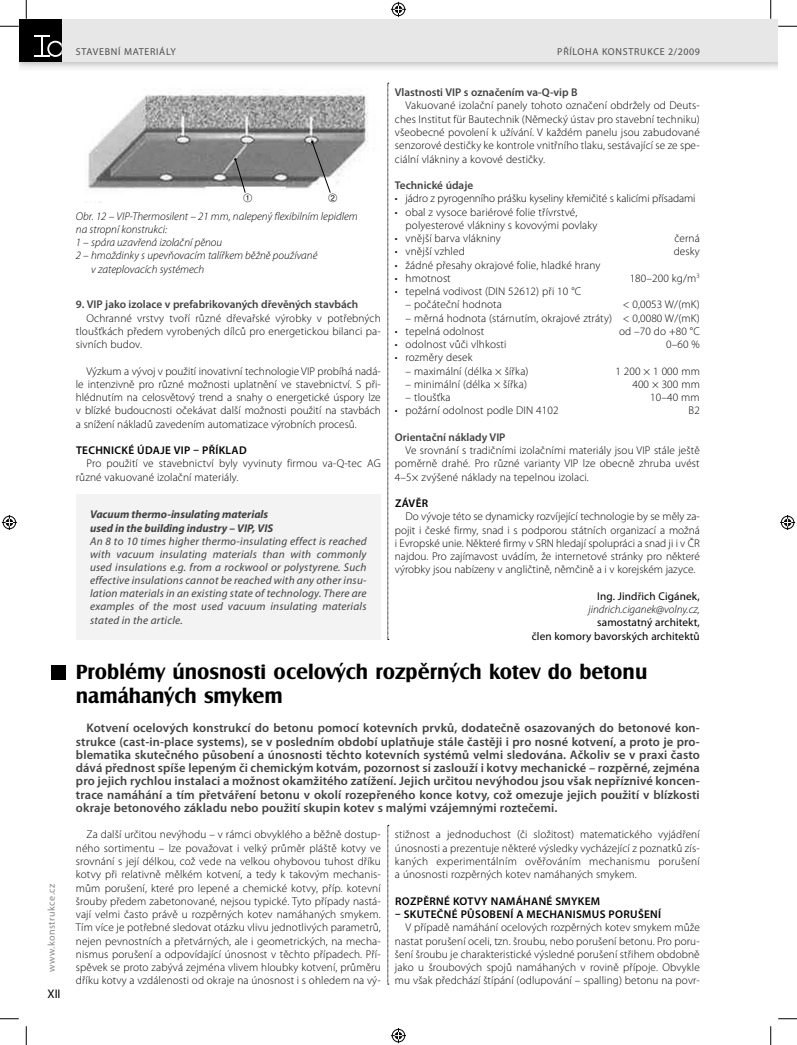
<style>
.page{position:relative;width:797px;height:1045px;background:#fff}
.page>*{position:absolute;margin:0;border:0;box-sizing:border-box;transform-origin:0 0}
.t1{font:700 21.25px/23.8px "Castle TOT";color:#000}
.t2{font:600 12.5px/13.2px "Myriad Pro";letter-spacing:.01em;color:#434343;text-align:justify}
.t3{font:12.5px "Myriad Pro";color:#000}
.t4{font:300 11.25px/13.2px "Myriad Pro";letter-spacing:.01em;color:#000;text-align:justify}
.t5{font:italic 11.25px/13.1px "Myriad Pro";letter-spacing:.02em;color:#434343;text-align:justify}
.t6{font:italic 300 11.25px "Myriad Pro";color:#000}
.t7{font:600 11.25px "Myriad Pro";color:#434343}
.t8{font:600 11.25px "Myriad Pro";letter-spacing:.03em;color:#000}
.t9{font:11.25px/13.2px "Myriad Pro";letter-spacing:.01em;color:#000;text-align:right}
.t10{font:italic 700 11.25px/13.1px "Myriad Pro";color:#434343}
.t11{font:300 11.25px "Myriad Pro";letter-spacing:-.01em;color:#000}
.t12{font:10px "Myriad Pro";letter-spacing:.07em;color:#4e4e4e}
.t13{font:10px "Myriad Pro";letter-spacing:.05em;color:#888}
</style>
<div class="page">
<div style="left:76px;top:494px;width:305px;height:145px;background:#f3f3f3"></div>
<img style="left:88px;top:89px;width:280px;height:113px">
<svg style="left:387px;top:83px;width:2px;height:557px"></svg>
<svg style="left:387px;top:825px;width:2px;height:160px"></svg>
<div style="left:51px;top:665px;width:14px;height:14px;background:#000"></div>
<div style="left:19px;top:19px;width:751px;height:43px;background:#e7e7e7"></div>
<div style="left:19px;top:19px;width:43px;height:43px;background:#000"></div>
<svg style="left:35px;top:35px;width:27px;height:22px"></svg>
<div style="left:770px;top:19px;width:7px;height:43px;background:#e7e7e7"></div>
<svg style="left:0;top:25px;width:19px;height:2px"></svg>
<svg style="left:778px;top:25px;width:19px;height:2px"></svg>
<svg style="left:0;top:1018px;width:19px;height:1px"></svg>
<svg style="left:778px;top:1018px;width:19px;height:1px"></svg>
<svg style="left:25px;top:0;width:2px;height:19px"></svg>
<svg style="left:25px;top:1026px;width:2px;height:19px"></svg>
<svg style="left:770px;top:0;width:1px;height:19px"></svg>
<svg style="left:770px;top:1026px;width:1px;height:19px"></svg>
<svg style="left:391px;top:2px;width:15px;height:15px"></svg>
<svg style="left:391px;top:1028px;width:15px;height:15px"></svg>
<svg style="left:2px;top:515px;width:15px;height:15px"></svg>
<svg style="left:780px;top:515px;width:15px;height:15px"></svg>
<svg style="left:234px;top:158px;width:18px;height:44px"></svg>
<svg style="left:311px;top:141px;width:26px;height:61px"></svg>
<p class="t13" style="left:48px;top:972px;width:90px;rotate:-90deg">www.konstrukce.cz</p>
<p class="t3" style="left:48px;top:989px;width:15px">XII</p>
<p class="t12" style="left:76px;top:48px;width:102px">STAVEBNÍ MATERIÁLY</p>
<p class="t12" style="left:557px;top:48px;width:144px">PŘÍLOHA KONSTRUKCE 2/2009</p>
<p class="t6" style="left:76px;top:212px;width:283px">Obr. 12 – VIP-Thermosilent – 21 mm, nalepený flexibilním lepidlem</p>
<p class="t6" style="left:76px;top:225px;width:93px">na stropní konstrukci:</p>
<p class="t6" style="left:76px;top:238px;width:148px">1 – spára uzavřená izolační pěnou</p>
<p class="t6" style="left:76px;top:251px;width:243px">2 – hmoždinky s upevňovacím talířkem běžně používané</p>
<p class="t6" style="left:91px;top:264px;width:115px">v zateplovacích systémech</p>
<p class="t7" style="left:76px;top:300px;width:284px">9. VIP jako izolace v prefabrikovaných dřevěných stavbách</p>
<p class="t4" style="left:76px;top:312px;width:306px;text-indent:11px">Ochranné vrstvy tvoří různé dřevařské výrobky v potřebných tloušťkách předem vyrobených dílců pro energetickou bilanci pa&shy;sivních budov.</p>
<p class="t4" style="left:76px;top:365px;width:306px;text-indent:11px">Výzkum a vývoj v použití inovativní technologie VIP probíhá nadá&shy;le intenzivně pro různé možnosti uplatnění ve stavebnictví. S při&shy;hlédnutím na celosvětový trend a snahy o energetické úspory lze v blízké budoucnosti očekávat další možnosti použití na stavbách a snížení nákladů zavedením automatizace výrobních procesů.</p>
<p class="t8" style="left:76px;top:446px;width:172px">TECHNICKÉ ÚDAJE VIP – PŘÍKLAD</p>
<p class="t4" style="left:76px;top:458px;width:306px;text-indent:11px">Pro použití ve stavebnictví byly vyvinuty firmou va-Q-tec AG různé vakuované izolační materiály.</p>
<p class="t10" style="left:90px;top:509px;width:185px">Vacuum thermo-insulating materials used in the building industry – VIP, VIS</p>
<p class="t5" style="left:90px;top:535px;width:278px">An 8 to 10 times higher thermo-insulating effect is reached with vacuum insulating materials than with commonly used insulations e.g. from a rockwool or polystyrene. Such effective insulations cannot be reached with any other insu&shy;lation materials in an existing state of technology. There are examples of the most used vacuum insulating materials stated in the article.</p>
<p class="t7" style="left:395px;top:88px;width:184px">Vlastnosti VIP s označením va-Q-vip B</p>
<p class="t4" style="left:395px;top:100px;width:306px;text-indent:11px">Vakuované izolační panely tohoto označení obdržely od Deuts&shy;ches Institut für Bautechnik (Německý ústav pro stavební techniku) všeobecné povolení k užívání. V každém panelu jsou zabudované senzorové destičky ke kontrole vnitřního tlaku, sestávající se ze spe&shy;ciální vlákniny a kovové destičky.</p>
<p class="t7" style="left:395px;top:181px;width:80px">Technické údaje</p>
<p class="t11" style="left:395px;top:194px;width:302px">• jádro z pyrogenního prášku kyseliny křemičité s kalicími přísadami</p>
<p class="t4" style="left:405px;top:206px;width:193px;text-indent:-11px">• obal z vysoce bariérové folie třívrstvé, polyesterové vlákniny s kovovými povlaky</p>
<p class="t4" style="left:395px;top:232px;width:107px">• vnější barva vlákniny</p>
<p class="t4" style="left:674px;top:232px;width:27px">černá</p>
<p class="t4" style="left:395px;top:246px;width:71px">• vnější vzhled</p>
<p class="t4" style="left:673px;top:246px;width:28px">desky</p>
<p class="t4" style="left:395px;top:259px;width:207px">• žádné přesahy okrajové folie, hladké hrany</p>
<p class="t4" style="left:395px;top:272px;width:57px">• hmotnost</p>
<p class="t4" style="left:629px;top:272px;width:72px">180–200 kg/m<sup>3</sup></p>
<p class="t4" style="left:395px;top:285px;width:188px">• tepelná vodivost (DIN 52612) při 10 °C</p>
<p class="t4" style="left:405px;top:299px;width:98px">– počáteční hodnota</p>
<p class="t4" style="left:622px;top:299px;width:79px">&lt; 0,0053 W/(mK)</p>
<p class="t4" style="left:405px;top:312px;width:296px">– měrná hodnota (stárnutím, okrajové ztráty) &lt; 0,0080 W/(mK)</p>
<p class="t4" style="left:395px;top:325px;width:91px">• tepelná odolnost</p>
<p class="t4" style="left:619px;top:325px;width:82px">od –70 do +80 °C</p>
<p class="t4" style="left:395px;top:338px;width:113px">• odolnost vůči vlhkosti</p>
<p class="t4" style="left:666px;top:338px;width:35px">0–60 %</p>
<p class="t4" style="left:395px;top:352px;width:79px">• rozměry desek</p>
<p class="t4" style="left:405px;top:365px;width:124px">– maximální (délka × šířka)</p>
<p class="t4" style="left:615px;top:365px;width:86px">1 200 × 1 000 mm</p>
<p class="t4" style="left:405px;top:378px;width:123px">– minimální (délka × šířka)</p>
<p class="t4" style="left:632px;top:378px;width:69px">400 × 300 mm</p>
<p class="t4" style="left:405px;top:391px;width:47px">– tloušťka</p>
<p class="t4" style="left:650px;top:391px;width:51px">10–40 mm</p>
<p class="t4" style="left:395px;top:405px;width:165px">• požární odolnost podle DIN 4102</p>
<p class="t4" style="left:688px;top:405px;width:13px">B2</p>
<p class="t7" style="left:395px;top:433px;width:112px">Orientační náklady VIP</p>
<p class="t4" style="left:395px;top:444px;width:306px;text-indent:11px">Ve srovnání s tradičními izolačními materiály jsou VIP stále ještě poměrně drahé. Pro různé varianty VIP lze obecně zhruba uvést 4–5× zvýšené náklady na tepelnou izolaci.</p>
<p class="t8" style="left:395px;top:499px;width:35px">ZÁVĚR</p>
<p class="t4" style="left:395px;top:511px;width:306px;text-indent:11px">Do vývoje této se dynamicky rozvíjející technologie by se měly za&shy;pojit i české firmy, snad i s podporou státních organizací a možná i Evropské unie. Některé firmy v SRN hledají spolupráci a snad ji i v ČR najdou. Pro zajímavost uvádím, že internetové stránky pro některé výrobky jsou nabízeny v angličtině, němčině a i v korejském jazyce.</p>
<p class="t9" style="left:597px;top:590px;width:104px">Ing. Jindřich Cigánek,</p>
<p class="t6" style="left:588px;top:605px;width:113px">jindrich.ciganek@volny.cz,</p>
<p class="t9" style="left:532px;top:617px;width:169px">samostatný architekt,<br>člen komory bavorských architektů</p>
<h1 class="t1" style="left:76px;top:662px;width:573px">Problémy únosnosti ocelových rozpěrných kotev do betonu namáhaných smykem</h1>
<p class="t2" style="left:76px;top:722px;width:625px;text-indent:11px">Kotvení ocelových konstrukcí do betonu pomocí kotevních prvků, dodatečně osazovaných do betonové kon&shy;strukce (cast-in-place systems), se v posledním období uplatňuje stále častěji i pro nosné kotvení, a proto je pro&shy;blematika skutečného působení a únosnosti těchto kotevních systémů velmi sledována. Ačkoliv se v praxi často dává přednost spíše lepeným či chemickým kotvám, pozornost si zaslouží i kotvy mechanické – rozpěrné, zejména pro jejich rychlou instalaci a možnost okamžitého zatížení. Jejich určitou nevýhodou jsou však nepříznivé koncen&shy;trace namáhání a tím přetváření betonu v okolí rozepřeného konce kotvy, což omezuje jejich použití v blízkosti okraje betonového základu nebo použití skupin kotev s malými vzájemnými roztečemi.</p>
<p class="t4" style="left:76px;top:829px;width:306px;text-indent:11px">Za další určitou nevýhodu – v rámci obvyklého a běžně dostup&shy;ného sortimentu – lze považovat i velký průměr pláště kotvy ve srovnání s její délkou, což vede na velkou ohybovou tuhost dříku kotvy při relativně mělkém kotvení, a tedy k takovým mechanis&shy;mům porušení, které pro lepené a chemické kotvy, příp. kotevní šrouby předem zabetonované, nejsou typické. Tyto případy nastá&shy;vají velmi často právě u rozpěrných kotev namáhaných smykem.<br>Tím více je potřebné sledovat otázku vlivu jednotlivých parametrů, nejen pevnostních a přetvárných, ale i geometrických, na mecha&shy;nismus porušení a odpovídající únosnost v těchto případech. Pří&shy;spěvek se proto zabývá zejména vlivem hloubky kotvení, průměru dříku kotvy a vzdálenosti od okraje na únosnost i s ohledem na vý-</p>
<p class="t4" style="left:395px;top:829px;width:306px">stižnost a jednoduchost (či složitost) matematického vyjádření únosnosti a prezentuje některé výsledky vycházející z poznatků zís&shy;kaných experimentálním ověřováním mechanismu porušení a únosnosti rozpěrných kotev namáhaných smykem.</p>
<p class="t8" style="left:395px;top:896px;width:207px">ROZPĚRNÉ KOTVY NAMÁHANÉ SMYKEM</p>
<p class="t8" style="left:395px;top:910px;width:268px">– SKUTEČNÉ PŮSOBENÍ A MECHANISMUS PORUŠENÍ</p>
<p class="t4" style="left:395px;top:921px;width:306px;text-indent:11px">V případě namáhání ocelových rozpěrných kotev smykem může nastat porušení oceli, tzn. šroubu, nebo porušení betonu. Pro poru&shy;šení šroubu je charakteristické výsledné porušení střihem obdobně jako u šroubových spojů namáhaných v rovině přípoje. Obvykle mu však předchází štípání (odlupování – spalling) betonu na povr-</p>
</div>
